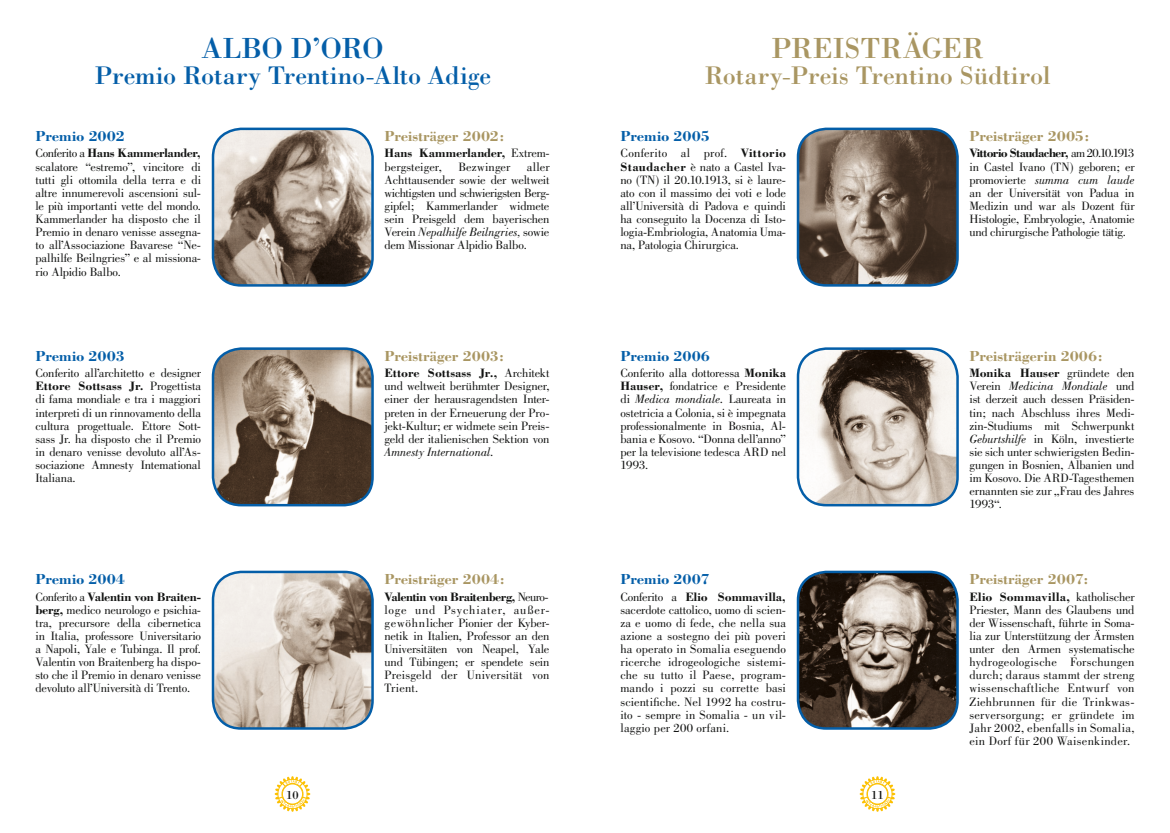
<style>
.page{position:relative;width:1170px;height:833px;background:#fff}
.page>*{position:absolute;margin:0;border:0;box-sizing:border-box;transform-origin:0 0}
.t1{font:30px "Bodoni";letter-spacing:-.005em;color:#a99662}
.t2{font:30px "Bodoni";letter-spacing:-.01em;color:#045ea8}
.t3{font:26.25px "Bodoni";letter-spacing:-.005em;color:#045ea8}
.t4{font:26.25px "Bodoni";letter-spacing:-.005em;color:#a99662}
.t5{font:700 15px "Bodoni";letter-spacing:-.01em;color:#a99662}
.t6{font:700 15px "Bodoni";letter-spacing:-.01em;color:#045ea8}
.t7{font:12.5px/13.1px "Bodoni";letter-spacing:-.005em;color:#131413;text-align:justify}
.t8{font:italic 12.5px "Bodoni";letter-spacing:-.005em;color:#131413}
.t9{font:12.5px "Bodoni";color:#131413}
.s1{font-weight:700}
.s2{font-style:italic}
</style>
<div class="page">
<svg style="left:275px;top:776px;width:35px;height:35px"></svg>
<svg style="left:859px;top:776px;width:36px;height:35px"></svg>
<div style="left:282px;top:784px;width:20px;height:20px;background:#fff;border-radius:50%"></div>
<div style="left:282px;top:783px;width:21px;height:21px;border:1px solid #fcc000;border-radius:50%"></div>
<div style="left:867px;top:784px;width:20px;height:20px;background:#fff;border-radius:50%"></div>
<div style="left:867px;top:783px;width:20px;height:21px;border:1px solid #fcc000;border-radius:50%"></div>
<img style="left:213px;top:129px;width:159px;height:156px">
<div style="left:212px;top:128px;width:162px;height:159px;border:2px solid #045ea8;border-radius:28px"></div>
<img style="left:799px;top:129px;width:158px;height:156px">
<div style="left:796px;top:128px;width:162px;height:159px;border:2px solid #045ea8;border-radius:28px"></div>
<img style="left:213px;top:349px;width:159px;height:156px">
<div style="left:212px;top:347px;width:162px;height:159px;border:2px solid #045ea8;border-radius:28px"></div>
<img style="left:799px;top:348px;width:158px;height:157px">
<div style="left:796px;top:347px;width:162px;height:159px;border:2px solid #045ea8;border-radius:28px"></div>
<img style="left:213px;top:573px;width:159px;height:155px">
<div style="left:212px;top:570px;width:162px;height:159px;border:2px solid #045ea8;border-radius:28px"></div>
<img style="left:799px;top:572px;width:158px;height:156px">
<div style="left:796px;top:570px;width:162px;height:159px;border:2px solid #045ea8;border-radius:28px"></div>
<h1 class="t2" style="left:202px;top:30px;width:183px">ALBO D’ORO</h1>
<h2 class="t3" style="left:94px;top:60px;width:398px">Premio Rotary Trentino-Alto Adige</h2>
<p class="t6" style="left:35px;top:126px;width:91px">Premio 2002</p>
<p class="t7" style="left:35px;top:147px;width:167px">Conferito a <span class="s1">Hans Kammerlander, </span>scalatore “estremo”, vincitore di tutti gli ottomila della terra e di altre innumerevoli ascensioni sul&shy;le più importanti vette del mondo.<br>Kammerlander ha disposto che il Premio in denaro venisse assegna&shy;to all’Associazione Bavarese “Ne&shy;palhilfe Beilngries” e al missiona&shy;rio Alpidio Balbo.</p>
<p class="t6" style="left:35px;top:346px;width:91px">Premio 2003</p>
<p class="t7" style="left:35px;top:366px;width:167px">Conferito all’architetto e designer <span class="s1">Ettore Sottsass Jr.</span> Progettista di fama mondiale e tra i maggiori interpreti di un rinnovamento della cultura progettuale. Ettore Sott&shy;sass Jr. ha disposto che il Premio in denaro venisse devoluto all’As&shy;sociazione Amnesty Intemational Italiana.</p>
<p class="t6" style="left:35px;top:569px;width:91px">Premio 2004</p>
<p class="t7" style="left:35px;top:590px;width:167px">Conferito a <span class="s1">Valentin von Braiten&shy;berg,</span> medico neurologo e psichia&shy;tra, precursore della cibernetica in Italia, professore Universitario a Napoli, Yale e Tubinga. Il prof.<br>Valentin von Braitenberg ha dispo&shy;sto che il Premio in denaro venisse devoluto all’Università di Trento.</p>
<p class="t5" style="left:384px;top:126px;width:121px">Preisträger 2002:</p>
<p class="t7" style="left:384px;top:147px;width:167px"><span class="s1">Hans Kammerlander,</span> Extrem&shy;bergsteiger,</p>
<p class="t7" style="left:384px;top:160px;width:167px;text-indent:142px">aller Achttausender sowie der weltweit wichtigsten und schwierigsten Berg&shy;gipfel; Kammerlander widmete sein Preisgeld dem bayerischen Verein <span class="s2">Nepalhilfe Beilngries,</span> sowie dem Missionar Alpidio Balbo.</p>
<p class="t7" style="left:458px;top:160px;width:53px">Bezwinger</p>
<p class="t5" style="left:384px;top:346px;width:121px">Preisträger 2003:</p>
<p class="t7" style="left:384px;top:366px;width:167px"><span class="s1">Ettore Sottsass Jr.,</span> Architekt und weltweit berühmter Designer, einer der herausragendsten Inter&shy;preten in der Erneuerung der Pro&shy;jekt-Kultur; er widmete sein Preis&shy;geld der italienischen Sektion von</p>
<p class="t8" style="left:384px;top:445px;width:111px">Amnesty International.</p>
<p class="t5" style="left:384px;top:569px;width:122px">Preisträger 2004:</p>
<p class="t7" style="left:384px;top:590px;width:167px"><span class="s1">Valentin von Braitenberg,</span> Neuro&shy;loge und Psychiater, außer&shy;gewöhnlicher Pionier der Kyber&shy;netik in Italien, Professor an den Universitäten von Neapel, Yale und Tübingen; er spendete sein Preisgeld der Universität von Trient.</p>
<h1 class="t1" style="left:771px;top:30px;width:214px">PREISTRÄGER</h1>
<h2 class="t4" style="left:704px;top:60px;width:347px">Rotary-Preis Trentino Südtirol</h2>
<p class="t6" style="left:620px;top:126px;width:91px">Premio 2005</p>
<p class="t7" style="left:620px;top:147px;width:167px">Conferito al prof. <span class="s1">Vittorio Staudacher</span> è nato a Castel Iva&shy;no (TN) il 20.10.1913, si è laure&shy;ato con il massimo dei voti e lode all’Università di Padova e quindi ha conseguito la Docenza di Isto&shy;logia-Embriologia, Anatomia Uma&shy;na, Patologia Chirurgica.</p>
<p class="t6" style="left:620px;top:346px;width:91px">Premio 2006</p>
<p class="t7" style="left:620px;top:366px;width:167px">Conferito alla dottoressa <span class="s1">Monika Hauser,</span> fondatrice e Presidente di <span class="s2">Medica mondiale.</span> Laureata in ostetricia a Colonia, si è impegnata professionalmente in Bosnia, Al&shy;bania e Kosovo. “Donna dell’anno” per la televisione tedesca ARD nel 1993.</p>
<p class="t6" style="left:620px;top:569px;width:91px">Premio 2007</p>
<p class="t7" style="left:620px;top:590px;width:167px">Conferito a <span class="s1">Elio Sommavilla, </span>sacerdote cattolico, uomo di scien&shy;za e uomo di fede, che nella sua azione a sostegno dei più poveri ha operato in Somalia eseguendo ricerche idrogeologiche sistemi&shy;che su tutto il Paese, program&shy;mando i pozzi su corrette basi scientifiche. Nel 1992 ha costru&shy;ito - sempre in Somalia - un vil&shy;laggio per 200 orfani.</p>
<p class="t5" style="left:969px;top:126px;width:121px">Preisträger 2005:</p>
<p class="t7" style="left:969px;top:147px;width:167px"><span class="s1">Vittorio Staudacher,</span> am 20.10.1913 in Castel Ivano (TN) geboren; er promovierte <span class="s2">summa cum laude </span>an der Universität von Padua in Medizin und war als Dozent für Histologie, Embryologie, Anatomie und chirurgische Pathologie tätig.</p>
<p class="t5" style="left:969px;top:346px;width:135px">Preisträgerin 2006:</p>
<p class="t7" style="left:969px;top:366px;width:167px"><span class="s1">Monika Hauser</span> gründete den Verein <span class="s2">Medicina Mondiale</span> und ist derzeit auch dessen Präsiden&shy;tin; nach Abschluss ihres Medi&shy;zin-Studiums mit Schwerpunkt <span class="s2">Geburtshilfe</span> in Köln, investierte sie sich unter schwierigsten Bedin&shy;gungen in Bosnien, Albanien und im Kosovo. Die ARD-Tagesthemen ernannten sie zur „Frau des Jahres 1993“.</p>
<p class="t5" style="left:969px;top:569px;width:120px">Preisträger 2007:</p>
<p class="t7" style="left:969px;top:590px;width:167px"><span class="s1">Elio Sommavilla,</span> katholischer Priester, Mann des Glaubens und der Wissenschaft, führte in Soma&shy;lia zur Unterstützung der Ärmsten unter den Armen systematische hydrogeologische Forschungen durch; daraus stammt der streng wissenschaftliche Entwurf von Ziehbrunnen für die Trinkwas&shy;serversorgung; er gründete im Jahr 2002, ebenfalls in Somalia, ein Dorf für 200 Waisenkinder.</p>
<p class="t9" style="left:286px;top:787px;width:14px">10</p>
<p class="t9" style="left:871px;top:787px;width:14px">11</p>
</div>
